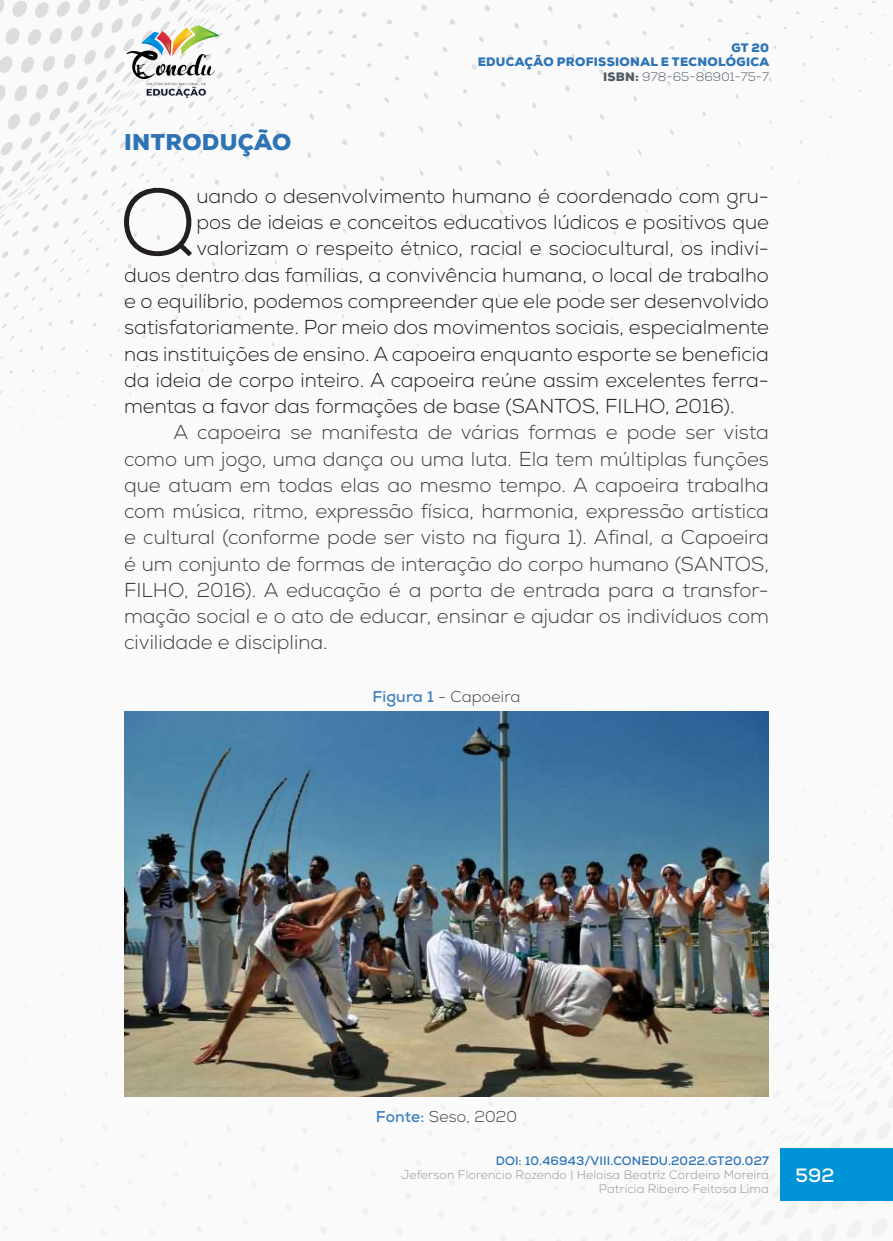
<style>
.page{position:relative;width:893px;height:1241px;background:#fff}
.page>*{position:absolute;margin:0;border:0;box-sizing:border-box;transform-origin:0 0}
._7_CAPITULAR{font:300 95.2px "Nexa";color:#231f20}
.INTRODUÇÃO_NOVO{font:900 22.75px "Nexa";letter-spacing:.015em;color:#2e74b5}
._7_CAPITULAR-2{font:300 20.12px "Nexa";color:#231f20}
._8_CORPO{font:300 20.12px/26.2px "Nexa";color:#3e3e3f;text-align:justify}
.t1{font:700 19.25px "Nexa";color:#fff}
._11_LEGENDAS{font:300 15.75px "Nexa";letter-spacing:.01em;color:#3e3e3f}
._12_FONTES{font:300 15.75px "Nexa";letter-spacing:.01em;color:#3e3e3f}
.t2{font:300 12.25px/14px "Nexa";letter-spacing:.01em;color:#939598;text-align:right}
.t3{font:900 12.25px/14.7px "Nexa";letter-spacing:.025em;color:#2e74b5;text-align:right}
.t4{font:700 12.25px "Nexa";letter-spacing:.01em;color:#2e74b5}
.s1{color:#505b64}
.s2{font-weight:300;color:#505b64}
.s3{font-weight:700;color:#4382bc}
</style>
<div class="page">
<img style="left:0;top:0;width:893px;height:1240px">
<div style="left:781px;top:1148px;width:112px;height:52px;background:#0093d8"></div>
<img style="left:124px;top:25px;width:98px;height:74px">
<img style="left:124px;top:711px;width:645px;height:384px">
<p class="t3" style="left:478px;top:40px;width:293px">GT 20<br>EDUCAÇÃO PROFISSIONAL E TECNOLÓGICA<br><span class="s1">ISBN:</span> <span class="s2">978-65-86901-75-7</span></p>
<p class="INTRODUÇÃO_NOVO" style="left:124px;top:128px;width:169px">INTRODUÇÃO</p>
<p class="_7_CAPITULAR" style="left:119px;top:167px;width:79px">Q</p>
<p class="_7_CAPITULAR-2" style="left:196px;top:184px;width:574px">uando o desenvolvimento humano é coordenado com gru-</p>
<p class="_7_CAPITULAR-2" style="left:196px;top:210px;width:574px">pos de ideias e conceitos educativos lúdicos e positivos que</p>
<p class="_7_CAPITULAR-2" style="left:196px;top:237px;width:574px">valorizam o respeito étnico, racial e sociocultural, os indiví-</p>
<p class="_7_CAPITULAR-2" style="left:124px;top:263px;width:646px">duos dentro das famílias, a convivência humana, o local de trabalho</p>
<p class="_7_CAPITULAR-2" style="left:124px;top:289px;width:646px">e o equilíbrio, podemos compreender que ele pode ser desenvolvido</p>
<p class="_7_CAPITULAR-2" style="left:124px;top:315px;width:646px">satisfatoriamente. Por meio dos movimentos sociais, especialmente</p>
<p class="_7_CAPITULAR-2" style="left:124px;top:342px;width:646px">nas instituições de ensino. A capoeira enquanto esporte se beneficia</p>
<p class="_7_CAPITULAR-2" style="left:124px;top:368px;width:646px">da ideia de corpo inteiro. A capoeira reúne assim excelentes ferra-</p>
<p class="_7_CAPITULAR-2" style="left:124px;top:394px;width:612px">mentas a favor das formações de base (SANTOS, FILHO, 2016).</p>
<p class="_8_CORPO" style="left:124px;top:420px;width:646px;text-indent:50px">A capoeira se manifesta de várias formas e pode ser vista como um jogo, uma dança ou uma luta. Ela tem múltiplas funções que atuam em todas elas ao mesmo tempo. A capoeira trabalha com música, ritmo, expressão física, harmonia, expressão artística e cultural (conforme pode ser visto na figura 1). Afinal, a Capoeira é um conjunto de formas de interação do corpo humano (SANTOS, FILHO, 2016). A educação é a porta de entrada para a transfor&shy;mação social e o ato de educar, ensinar e ajudar os indivíduos com civilidade e disciplina.</p>
<p class="_11_LEGENDAS" style="left:372px;top:687px;width:149px"><span class="s3">Figura 1</span> - Capoeira</p>
<p class="_12_FONTES" style="left:376px;top:1107px;width:143px"><span class="s3">Fonte:</span> Seso, 2020</p>
<p class="t4" style="left:496px;top:1152px;width:275px">DOI: 10.46943/VIII.CONEDU.2022.GT20.027</p>
<p class="t2" style="left:401px;top:1167px;width:369px">Jeferson Florencio Rozendo | Heloisa Beatriz Cordeiro Moreira<br>Patrícia Ribeiro Feitosa Lima</p>
<p class="t1" style="left:796px;top:1162px;width:40px">592</p>
</div>
